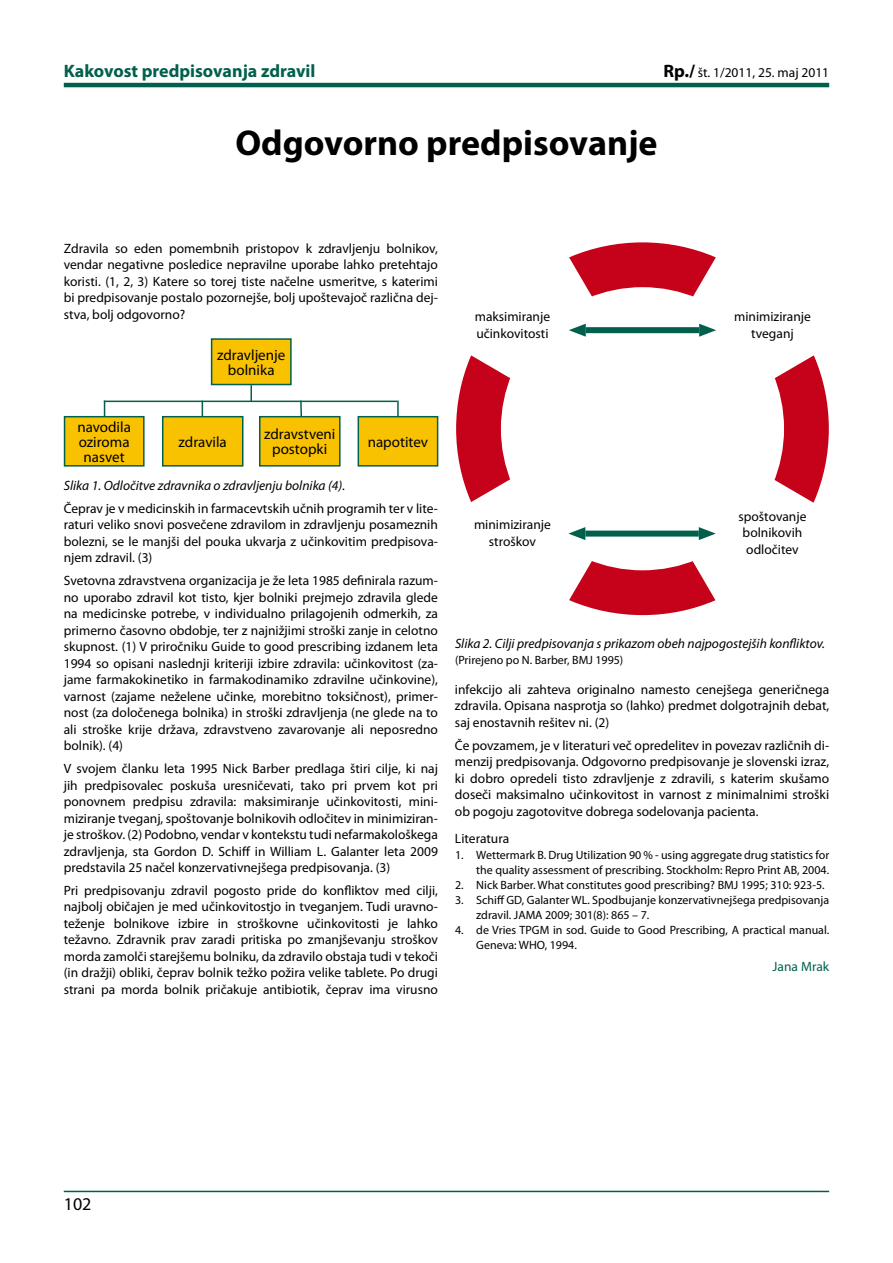
<style>
.page{position:relative;width:893px;height:1263px;background:#fff}
.page>*{position:absolute;margin:0;border:0;box-sizing:border-box;transform-origin:0 0}
.t1{font:700 36px "Myriad Pro";color:#000}
.t2{font:700 18px "Myriad Pro";color:#00604b}
.t3{font:18px "Myriad Pro";color:#000}
.t4{font:15px/15px "Myriad Pro";color:#000;text-align:center}
.t5{font:13.5px/16.5px "Myriad Pro";color:#000;text-align:justify}
.t6{font:italic 13.5px "Myriad Pro";color:#000}
.t7{font:13.5px "Myriad Pro";color:#00604b}
.t8{font:12px/15px "Myriad Pro";color:#000}
.s1{font-weight:700;font-size:18px}
</style>
<div class="page">
<hr style="left:64px;top:1191px;width:765px;height:1px;background:#00604b">
<hr style="left:64px;top:83px;width:765px;height:4px;background:#00604b">
<div style="left:212px;top:339px;width:79px;height:45px;background:#f9c200"></div>
<div style="left:211px;top:338px;width:81px;height:47px;border:2px solid #00604b"></div>
<hr style="left:104px;top:401px;width:293px;height:1px;background:#00604b">
<svg style="left:104px;top:402px;width:1px;height:14px"></svg>
<svg style="left:202px;top:402px;width:1px;height:14px"></svg>
<svg style="left:299px;top:400px;width:4px;height:16px"></svg>
<hr style="left:397px;top:401px;width:2px;height:21px;background:#00604b">
<svg style="left:250px;top:385px;width:2px;height:16px"></svg>
<div style="left:260px;top:417px;width:80px;height:49px;background:#f9c200"></div>
<div style="left:259px;top:416px;width:82px;height:51px;border:2px solid #00604b"></div>
<div style="left:65px;top:417px;width:79px;height:49px;background:#f9c200"></div>
<div style="left:64px;top:416px;width:81px;height:51px;border:2px solid #00604b"></div>
<div style="left:163px;top:417px;width:80px;height:49px;background:#f9c200"></div>
<div style="left:162px;top:416px;width:81px;height:51px;border:2px solid #00604b"></div>
<div style="left:358px;top:417px;width:80px;height:49px;background:#f9c200"></div>
<div style="left:358px;top:416px;width:80px;height:51px;border:2px solid #00604b"></div>
<div style="left:456px;top:242px;width:373px;height:373px;background:#c50219;border-radius:50%"></div>
<div style="left:501px;top:287px;width:283px;height:283px;background:#fff;border-radius:50%"></div>
<div style="left:586px;top:327px;width:113px;height:6px;background:#00604b"></div>
<svg style="left:462px;top:248px;width:132px;height:132px"></svg>
<svg style="left:691px;top:248px;width:132px;height:132px"></svg>
<div style="left:585px;top:531px;width:114px;height:6px;background:#00604b"></div>
<svg style="left:462px;top:477px;width:132px;height:132px"></svg>
<svg style="left:691px;top:478px;width:132px;height:131px"></svg>
<h2 class="t2" style="left:64px;top:59px;width:253px">Kakovost predpisovanja zdravil</h2>
<p class="t5" style="left:663px;top:64px;width:167px"><span class="s1">Rp./</span> št. 1/2011, 25. maj 2011</p>
<h1 class="t1" style="left:235px;top:119px;width:424px">Odgovorno predpisovanje</h1>
<p class="t5" style="left:64px;top:239px;width:376px">Zdravila so eden pomembnih pristopov k zdravljenju bolnikov, vendar negativne posledice nepravilne uporabe lahko pretehtajo koristi. (1, 2, 3) Katere so torej tiste načelne usmeritve, s katerimi bi predpisovanje postalo pozornejše, bolj upoštevajoč različna dej&shy;stva, bolj odgovorno?</p>
<p class="t4" style="left:217px;top:347px;width:70px">zdravljenje bolnika</p>
<p class="t5" style="left:475px;top:308px;width:77px">maksimiranje učinkovitosti</p>
<p class="t5" style="left:734px;top:308px;width:78px;text-align:center">minimiziranje tveganj</p>
<p class="t4" style="left:77px;top:419px;width:55px">navodila oziroma nasvet</p>
<p class="t4" style="left:264px;top:427px;width:73px">zdravstveni postopki</p>
<p class="t4" style="left:179px;top:434px;width:50px">zdravila</p>
<p class="t4" style="left:368px;top:434px;width:62px">napotitev</p>
<p class="t6" style="left:64px;top:477px;width:283px">Slika 1. Odločitve zdravnika o zdravljenju bolnika (4).</p>
<p class="t5" style="left:64px;top:500px;width:376px">Čeprav je v medicinskih in farmacevtskih učnih programih ter v lite&shy;raturi veliko snovi posvečene zdravilom in zdravljenju posameznih bolezni, se le manjši del pouka ukvarja z učinkovitim predpisova&shy;njem zdravil. (3)</p>
<p class="t5" style="left:64px;top:572px;width:376px">Svetovna zdravstvena organizacija je že leta 1985 definirala razum&shy;no uporabo zdravil kot tisto, kjer bolniki prejmejo zdravila glede na medicinske potrebe, v individualno prilagojenih odmerkih, za primerno časovno obdobje, ter z najnižjimi stroški zanje in celotno skupnost. (1) V priročniku Guide to good prescribing izdanem leta 1994 so opisani naslednji kriteriji izbire zdravila: učinkovitost (za&shy;jame farmakokinetiko in farmakodinamiko zdravilne učinkovine), varnost (zajame neželene učinke, morebitno toksičnost), primer&shy;nost (za določenega bolnika) in stroški zdravljenja (ne glede na to ali stroške krije država, zdravstveno zavarovanje ali neposredno bolnik). (4)</p>
<p class="t5" style="left:64px;top:760px;width:376px">V svojem članku leta 1995 Nick Barber predlaga štiri cilje, ki naj jih predpisovalec poskuša uresničevati, tako pri prvem kot pri ponovnem predpisu zdravila: maksimiranje učinkovitosti, mini&shy;miziranje tveganj, spoštovanje bolnikovih odločitev in minimiziran&shy;je stroškov. (2) Podobno, vendar v kontekstu tudi nefarmakološkega zdravljenja, sta Gordon D. Schiff in William L. Galanter leta 2009 predstavila 25 načel konzervativnejšega predpisovanja. (3)</p>
<p class="t5" style="left:64px;top:882px;width:376px">Pri predpisovanju zdravil pogosto pride do konfliktov med cilji, najbolj običajen je med učinkovitostjo in tveganjem. Tudi uravno&shy;teženje bolnikove izbire in stroškovne učinkovitosti je lahko težavno. Zdravnik prav zaradi pritiska po zmanjševanju stroškov morda zamolči starejšemu bolniku, da zdravilo obstaja tudi v tekoči (in dražji) obliki, čeprav bolnik težko požira velike tablete. Po drugi strani pa morda bolnik pričakuje antibiotik, čeprav ima virusno</p>
<p class="t5" style="left:474px;top:516px;width:78px;text-align:center">minimiziranje stroškov</p>
<p class="t5" style="left:738px;top:508px;width:69px;text-align:center">spoštovanje bolnikovih odločitev</p>
<p class="t6" style="left:455px;top:635px;width:372px">Slika 2. Cilji predpisovanja s prikazom obeh najpogostejših konfliktov.</p>
<p class="t8" style="left:455px;top:652px;width:170px">(Prirejeno po N. Barber, BMJ 1995)</p>
<p class="t5" style="left:455px;top:681px;width:376px">infekcijo ali zahteva originalno namesto cenejšega generičnega zdravila. Opisana nasprotja so (lahko) predmet dolgotrajnih debat, saj enostavnih rešitev ni. (2)</p>
<p class="t5" style="left:455px;top:737px;width:376px">Če povzamem, je v literaturi več opredelitev in povezav različnih di&shy;menzij predpisovanja. Odgovorno predpisovanje je slovenski izraz, ki dobro opredeli tisto zdravljenje z zdravili, s katerim skušamo doseči maksimalno učinkovitost in varnost z minimalnimi stroški ob pogoju zagotovitve dobrega sodelovanja pacienta.</p>
<p class="t5" style="left:455px;top:830px;width:56px">Literatura</p>
<p class="t8" style="left:455px;top:847px;width:376px;text-align:right">1. Wettermark B. Drug Utilization 90 % - using aggregate drug statistics for the quality assessment of prescribing. Stockholm: Repro Print AB, 2004.</p>
<p class="t8" style="left:455px;top:877px;width:371px">2. Nick Barber. What constitutes good prescribing? BMJ 1995; 310: 923-5.</p>
<p class="t8" style="left:476px;top:892px;width:354px;text-indent:-21px">3. Schiff GD, Galanter WL. Spodbujanje konzervativnejšega predpisovanja zdravil. JAMA 2009; 301(8): 865 – 7.</p>
<p class="t8" style="left:476px;top:922px;width:354px;text-indent:-21px">4. de Vries TPGM in sod. Guide to Good Prescribing, A practical manual.<br>Geneva: WHO, 1994.</p>
<p class="t7" style="left:773px;top:958px;width:58px">Jana Mrak</p>
<h2 class="t3" style="left:64px;top:1192px;width:29px">102</h2>
</div>
